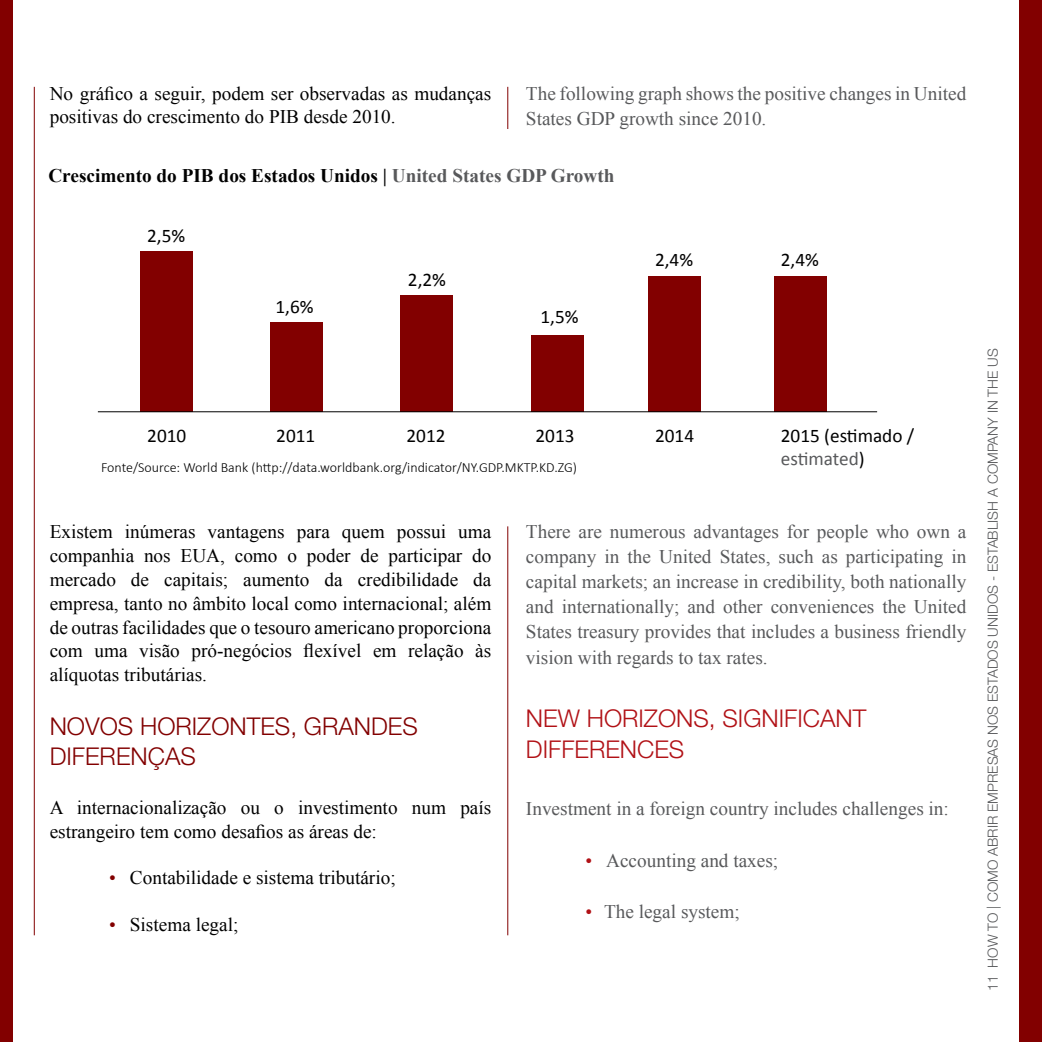
<style>
.page{position:relative;width:1042px;height:1042px;background:#fff}
.page>*{position:absolute;margin:0;border:0;box-sizing:border-box;transform-origin:0 0}
.t1{font:300 24.5px/31.5px "Helvetica Neue LT Std";color:#b11116}
.t2{font:300 24.5px/29.4px "Helvetica Neue LT Std";color:#820000}
.t3{font:19.25px/23.8px "Times New Roman";color:#000}
.t4{font:19.25px/25.2px "Times New Roman";color:#58595b}
.t5{font:19.25px/23.1px "Calibri";color:#000}
.t6{font:700 19.25px "Times New Roman";color:#000}
.t7{font:300 14px "Calibri";color:#000}
.t8{font:300 14px "Helvetica Neue LT Std";color:#58595b}
.s1{color:#58595b}
.s2{color:#820000}
.s3{color:#fff}
.s4{color:#b11116}
</style>
<div class="page">
<hr style="left:34px;top:87px;width:1px;height:848px;background:#820000">
<div style="left:1019px;top:0;width:23px;height:1042px;background:#820000"></div>
<div style="left:0;top:0;width:12px;height:1042px;background:#820000"></div>
<hr style="left:507px;top:87px;width:1px;height:42px;background:#820000">
<hr style="left:507px;top:526px;width:1px;height:409px;background:#820000">
<div style="left:140px;top:252px;width:52px;height:160px;background:#820000"></div>
<div style="left:649px;top:276px;width:52px;height:136px;background:#820000"></div>
<div style="left:774px;top:276px;width:53px;height:136px;background:#820000"></div>
<div style="left:400px;top:296px;width:53px;height:116px;background:#820000"></div>
<div style="left:270px;top:322px;width:53px;height:90px;background:#820000"></div>
<div style="left:531px;top:335px;width:52px;height:77px;background:#820000"></div>
<hr style="left:98px;top:411px;width:779px;height:1px;background:#000">
<p class="t3" style="left:50px;top:82px;width:443px;line-height:22.6px">No gráfico a seguir, podem ser observadas as mudanças positivas do crescimento do PIB desde 2010.</p>
<p class="t4" style="left:526px;top:81px;width:442px;line-height:24.5px">The following graph shows the positive changes in United<br>States GDP growth since 2010.</p>
<p class="t6" style="left:48px;top:163px;width:568px">Crescimento do PIB dos Estados Unidos | <span class="s1">United States GDP Growth</span></p>
<p class="t5" style="left:147px;top:224px;width:40px">2,5%</p>
<p class="t5" style="left:275px;top:295px;width:40px">1,6%</p>
<p class="t5" style="left:408px;top:268px;width:40px">2,2%</p>
<p class="t5" style="left:540px;top:305px;width:40px">1,5%</p>
<p class="t5" style="left:655px;top:248px;width:40px">2,4%</p>
<p class="t5" style="left:781px;top:248px;width:40px">2,4%</p>
<p class="t5" style="left:147px;top:424px;width:41px">2010</p>
<p class="t5" style="left:276px;top:424px;width:41px">2011</p>
<p class="t5" style="left:406px;top:424px;width:41px">2012</p>
<p class="t5" style="left:535px;top:424px;width:41px">2013</p>
<p class="t5" style="left:655px;top:424px;width:41px">2014</p>
<p class="t5" style="left:781px;top:424px;width:135px">2015 (estimado / <span class="s1">estimated</span>)</p>
<p class="t7" style="left:101px;top:458px;width:478px">Fonte/Source: World Bank (http://data.worldbank.org/indicator/NY.GDP.MKTP.KD.ZG)</p>
<p class="t3" style="left:50px;top:520px;width:443px;text-align:justify">Existem inúmeras vantagens para quem possui uma companhia nos EUA, como o poder de participar do mercado de capitais; aumento da credibilidade da empresa, tanto no âmbito local como internacional; além de outras facilidades que o tesouro americano proporciona com uma visão pró-negócios flexível em relação às alíquotas tributárias.</p>
<p class="t2" style="left:50px;top:711px;width:370px">NOVOS HORIZONTES, GRANDES<br>DIFERENÇAS</p>
<p class="t3" style="left:50px;top:794px;width:443px;line-height:24.5px">A internacionalização ou o investimento num país estrangeiro tem como desafios as áreas de:</p>
<p class="t3" style="left:109px;top:866px;width:288px"><span class="s2">•</span><span class="s3">A</span>Contabilidade e sistema tributário;</p>
<p class="t3" style="left:109px;top:912px;width:131px"><span class="s2">•</span><span class="s3">A</span>Sistema legal;</p>
<p class="t4" style="left:526px;top:518px;width:442px;text-align:justify">There are numerous advantages for people who own a company in the United States, such as participating in capital markets; an increase in credibility, both nationally and internationally; and other conveniences the United States treasury provides that includes a business friendly vision with regards to tax rates.</p>
<p class="t1" style="left:526px;top:702px;width:342px">NEW HORIZONS, SIGNIFICANT<br>DIFFERENCES</p>
<p class="t4" style="left:526px;top:796px;width:424px">Investment in a foreign country includes challenges in:</p>
<p class="t4" style="left:585px;top:847px;width:194px"><span class="s4">•</span><span class="s3">A</span>Accounting and taxes;</p>
<p class="t4" style="left:585px;top:899px;width:156px"><span class="s4">•</span><span class="s3">A</span>The legal system;</p>
<p class="t8" style="left:984px;top:991px;width:644px;rotate:-90deg">11 HOW TO | COMO ABRIR EMPRESAS NOS ESTADOS UNIDOS - ESTABLISH A COMPANY IN THE US</p>
</div>
